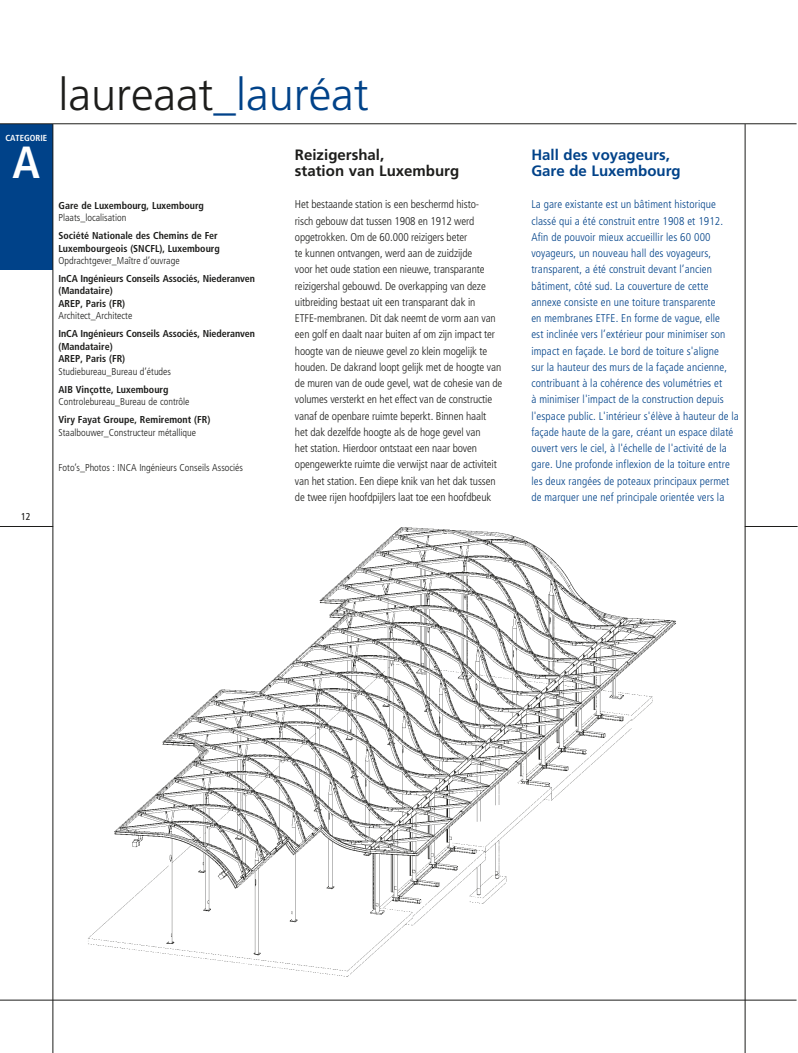
<style>
.page{position:relative;width:798px;height:1053px;background:#fff}
.page>*{position:absolute;margin:0;border:0;box-sizing:border-box;transform-origin:0 0}
.t1{font:300 45px "Frutiger";color:#1d1d1b}
.t2{font:700 condensed 45px "Frutiger";color:#fff}
.t3{font:700 15px/16.2px "Frutiger";color:#004289}
.t4{font:700 15px/16.2px "Frutiger";color:#1d1d1b}
.t5{font:300 condensed 11.25px/16.2px "Frutiger";letter-spacing:-.01em;color:#1d1d1b}
.t6{font:300 condensed 11.25px/16.2px "Frutiger";letter-spacing:.01em;color:#004289}
.t7{font:700 condensed 10px/12.5px "Frutiger";color:#1d1d1b}
.t8{font:300 condensed 10px "Frutiger";color:#1d1d1b}
.t9{font:condensed 10px "Frutiger";color:#1d1d1b}
.t10{font:700 condensed 8.75px "Frutiger";color:#fff}
.s1{color:#004289}
</style>
<div class="page">
<div style="left:0;top:124px;width:53px;height:145px;background:#004289"></div>
<img style="left:88px;top:527px;width:588px;height:450px">
<hr style="left:0;top:526px;width:53px;height:1px;background:#1d1d1b">
<hr style="left:744px;top:526px;width:53px;height:1px;background:#1d1d1b">
<hr style="left:0;top:123px;width:796px;height:1px;background:#1d1d1b">
<hr style="left:0;top:999px;width:796px;height:1px;background:#1d1d1b">
<hr style="left:53px;top:124px;width:1px;height:928px;background:#1d1d1b">
<hr style="left:744px;top:124px;width:1px;height:928px;background:#1d1d1b">
<p class="t10" style="left:5px;top:132px;width:6px">categorie</p>
<h1 class="t2" style="left:13px;top:136px;width:29px">A</h1>
<p class="t9" style="left:21px;top:510px;width:11px">12</p>
<h1 class="t1" style="left:58px;top:69px;width:311px">laureaat<span class="s1">_lauréat</span></h1>
<p class="t7" style="left:58px;top:199px;width:147px">Gare de Luxembourg, Luxembourg</p>
<p class="t8" style="left:58px;top:212px;width:69px">Plaats_localisation</p>
<p class="t7" style="left:58px;top:229px;width:163px">Société Nationale des Chemins de Fer<br>Luxembourgeois (SNCFL), Luxembourg</p>
<p class="t8" style="left:58px;top:255px;width:123px">Opdrachtgever_Maître d’ouvrage</p>
<p class="t7" style="left:58px;top:272px;width:198px">InCA Ingénieurs Conseils Associés, Niederanven (Mandataire)<br>AREP, Paris (FR)</p>
<p class="t8" style="left:58px;top:310px;width:75px">Architect_Architecte</p>
<p class="t7" style="left:58px;top:327px;width:198px">InCA Ingénieurs Conseils Associés, Niederanven (Mandataire)<br>AREP, Paris (FR)</p>
<p class="t8" style="left:58px;top:365px;width:114px">Studiebureau_Bureau d’études</p>
<p class="t7" style="left:58px;top:383px;width:111px">AIB Vinçotte, Luxembourg</p>
<p class="t8" style="left:58px;top:396px;width:132px">Controlebureau_Bureau de contrôle</p>
<p class="t7" style="left:58px;top:413px;width:153px">Viry Fayat Groupe, Remiremont (FR)</p>
<p class="t8" style="left:58px;top:426px;width:139px">Staalbouwer_Constructeur métallique</p>
<p class="t8" style="left:58px;top:462px;width:186px">Foto’s_Photos : INCA Ingénieurs Conseils Associés</p>
<h2 class="t4" style="left:295px;top:146px;width:166px">Reizigershal,<br>station van Luxemburg</h2>
<p class="t5" style="left:295px;top:196px;width:209px">Het bestaande station is een beschermd histo-<br>risch gebouw dat tussen 1908 en 1912 werd opgetrokken. Om de 60.000 reizigers beter<br>te kunnen ontvangen, werd aan de zuidzijde<br>voor het oude station een nieuwe, transparante reizigershal gebouwd. De overkapping van deze uitbreiding bestaat uit een transparant dak in ETFE-membranen. Dit dak neemt de vorm aan van een golf en daalt naar buiten af om zijn impact ter hoogte van de nieuwe gevel zo klein mogelijk te houden. De dakrand loopt gelijk met de hoogte van de muren van de oude gevel, wat de cohesie van de volumes versterkt en het effect van de constructie vanaf de openbare ruimte beperkt. Binnen haalt<br>het dak dezelfde hoogte als de hoge gevel van<br>het station. Hierdoor ontstaat een naar boven opengewerkte ruimte die verwijst naar de activiteit van het station. Een diepe knik van het dak tussen de twee rijen hoofdpijlers laat toe een hoofdbeuk</p>
<h2 class="t3" style="left:531px;top:146px;width:151px">Hall des voyageurs,<br>Gare de Luxembourg</h2>
<p class="t6" style="left:531px;top:196px;width:209px">La gare existante est un bâtiment historique classé qui a été construit entre 1908 et 1912.<br>Afin de pouvoir mieux accueillir les 60 000 voyageurs, un nouveau hall des voyageurs, transparent, a été construit devant l’ancien bâtiment, côté sud. La couverture de cette annexe consiste en une toiture transparente<br>en membranes ETFE. En forme de vague, elle<br>est inclinée vers l’extérieur pour minimiser son impact en façade. Le bord de toiture s'aligne<br>sur la hauteur des murs de la façade ancienne, contribuant à la cohérence des volumétries et<br>à minimiser l'impact de la construction depuis l'espace public. L'intérieur s'élève à hauteur de la façade haute de la gare, créant un espace dilaté ouvert vers le ciel, à l'échelle de l'activité de la gare. Une profonde inflexion de la toiture entre les deux rangées de poteaux principaux permet de marquer une nef principale orientée vers la</p>
</div>
